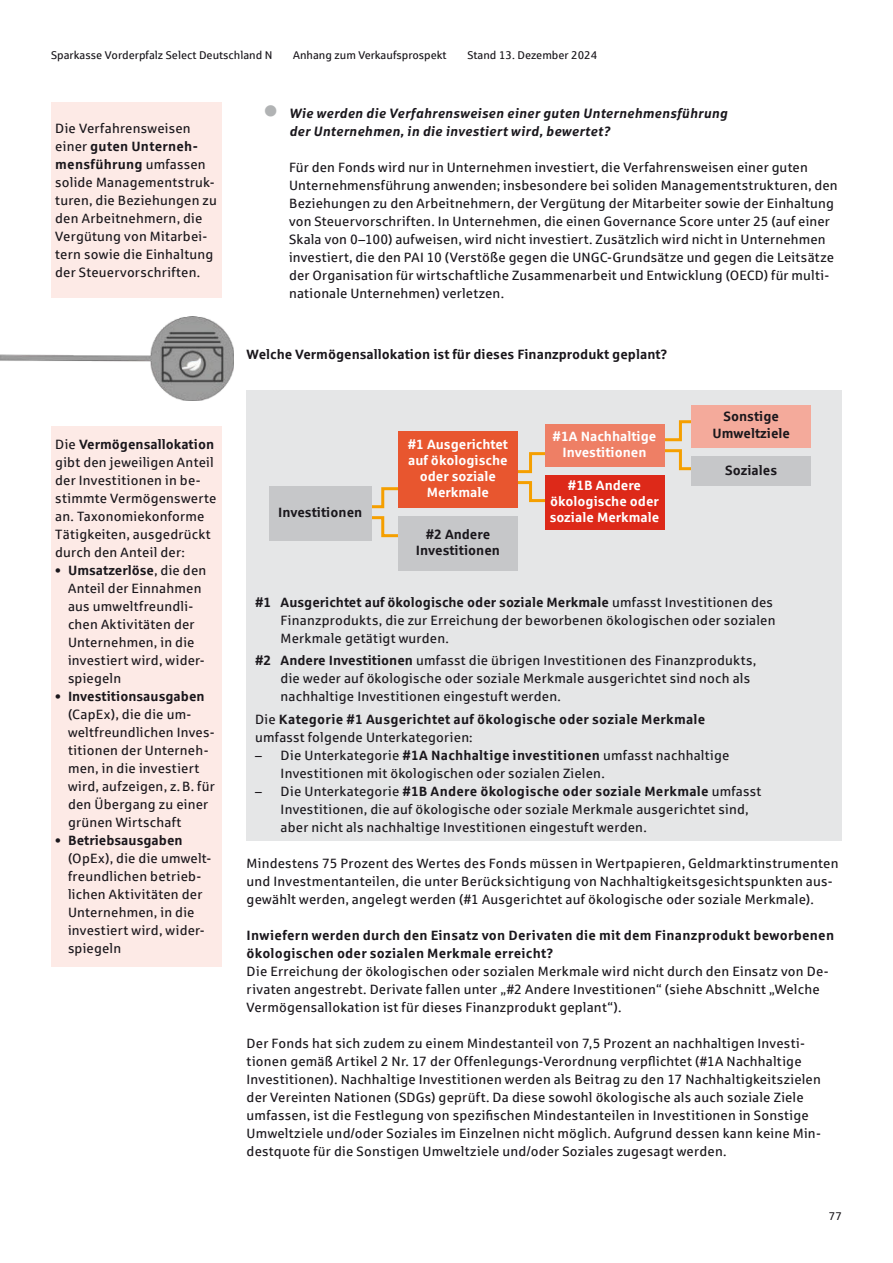
<style>
.page{position:relative;width:893px;height:1263px;background:#fff}
.page>*{position:absolute;margin:0;border:0;box-sizing:border-box;transform-origin:0 0}
.t1{font:13.5px/18px "Sparkasse Rg";letter-spacing:.015em;color:#1a171c}
.t2{font:700 13.5px/18px "Sparkasse Rg";letter-spacing:.015em;color:#1a171c}
.t3{font:700 13.5px/16.2px "Sparkasse Rg";color:#fff;text-align:center}
.t4{font:italic 700 13.5px/18px "Sparkasse Rg";letter-spacing:.015em;color:#1a171c}
.t5{font:11.25px "Sparkasse Rg";color:#1a171c}
.s1{font-weight:700}
.s2{color:#b1b3b4}
.s3{font-weight:400}
</style>
<div class="page">
<div style="left:51px;top:426px;width:170px;height:540px;background:#fdeae6"></div>
<img style="left:0;top:316px;width:234px;height:84px">
<div style="left:247px;top:390px;width:595px;height:450px;background:#e5e6e7"></div>
<div style="left:51px;top:102px;width:170px;height:196px;background:#fdeae6"></div>
<svg style="left:371px;top:486px;width:42px;height:53px"></svg>
<div style="left:269px;top:486px;width:102px;height:54px;background:#c6c7c9"></div>
<div style="left:398px;top:517px;width:119px;height:54px;background:#c6c7c9"></div>
<svg style="left:517px;top:451px;width:44px;height:53px"></svg>
<svg style="left:644px;top:419px;width:67px;height:53px"></svg>
<div style="left:545px;top:476px;width:119px;height:54px;background:#dd2919"></div>
<div style="left:545px;top:424px;width:119px;height:42px;background:#ee7f65"></div>
<div style="left:692px;top:456px;width:119px;height:30px;background:#c6c7c9"></div>
<div style="left:692px;top:405px;width:119px;height:42px;background:#f4aa9b"></div>
<div style="left:398px;top:431px;width:119px;height:77px;background:#e8562f"></div>
<p class="t5" style="left:51px;top:49px;width:223px">Sparkasse Vorderpfalz Select Deutschland N</p>
<p class="t5" style="left:293px;top:49px;width:155px">Anhang zum Verkaufsprospekt</p>
<p class="t5" style="left:467px;top:49px;width:131px">Stand 13. Dezember 2024</p>
<p class="t1" style="left:55px;top:119px;width:163px">Die Verfahrensweisen einer <span class="s1">guten Unterneh&shy;mensführung</span> umfassen solide Managementstruk&shy;turen, die Beziehungen zu den Arbeitnehmern, die<br>Vergütung von Mitarbei&shy;tern sowie die Einhaltung der Steuervorschriften.</p>
<p class="t1" style="left:55px;top:435px;width:163px">Die <span class="s1">Vermögensallokation </span>gibt den jeweiligen Anteil der Investitionen in be&shy;stimmte Vermögenswerte an. Taxonomiekonforme<br>Tätigkeiten, ausgedrückt durch den Anteil der:</p>
<p class="t1" style="left:68px;top:561px;width:140px;text-indent:-13px">• <span class="s1">Umsatzerlöse</span>, die den<br>Anteil der Einnahmen aus umweltfreundli&shy;chen Aktivitäten der<br>Unternehmen, in die investiert wird, wider&shy;spiegeln</p>
<p class="t1" style="left:68px;top:687px;width:148px;text-indent:-13px">• <span class="s1">Investitionsausgaben </span>(CapEx), die die um&shy;weltfreundlichen Inves&shy;titionen der Unterneh&shy;men, in die investiert wird, aufzeigen, z.B. für den Übergang zu einer grünen Wirtschaft</p>
<p class="t1" style="left:68px;top:831px;width:145px;text-indent:-13px">• <span class="s1">Betriebsausgaben </span>(OpEx), die die umwelt&shy;freundlichen betrieb&shy;lichen Aktivitäten der<br>Unternehmen, in die investiert wird, wider&shy;spiegeln</p>
<p class="t4" style="left:289px;top:103px;width:440px;text-indent:-26px"><span class="s2">●</span> Wie werden die Verfahrensweisen einer guten Unternehmensführung der Unternehmen, in die investiert wird, bewertet?</p>
<p class="t1" style="left:289px;top:157px;width:550px">Für den Fonds wird nur in Unternehmen investiert, die Verfahrensweisen einer guten Unternehmensführung anwenden; insbesondere bei soliden Managementstrukturen, den Beziehungen zu den Arbeitnehmern, der Vergütung der Mitarbeiter sowie der Einhaltung von Steuervorschriften. In Unternehmen, die einen Governance Score unter 25 (auf einer Skala von 0–100) aufweisen, wird nicht investiert. Zusätzlich wird nicht in Unternehmen investiert, die den PAI 10 (Verstöße gegen die UNGC-Grundsätze und gegen die Leitsätze der Organisation für wirtschaftliche Zusammenarbeit und Entwicklung (OECD) für multi&shy;nationale Unternehmen) verletzen.</p>
<p class="t2" style="left:247px;top:345px;width:422px">Welche Vermögensallokation ist für dieses Finanzprodukt geplant?</p>
<p class="t2" style="left:278px;top:502px;width:86px">Investitionen</p>
<p class="t3" style="left:408px;top:435px;width:102px">#1 Ausgerichtet auf ökologische oder soziale<br>Merkmale</p>
<p class="t2" style="left:416px;top:526px;width:86px;line-height:16.2px;text-align:center">#2 Andere<br>Investitionen</p>
<p class="t3" style="left:553px;top:427px;width:105px">#1A Nachhaltige<br>Investitionen</p>
<p class="t3" style="left:550px;top:477px;width:111px">#1B Andere ökologische oder soziale Merkmale</p>
<p class="t2" style="left:712px;top:408px;width:79px;line-height:16.2px;text-align:center">Sonstige<br>Umweltziele</p>
<p class="t2" style="left:725px;top:461px;width:53px">Soziales</p>
<p class="t1" style="left:281px;top:593px;width:496px;text-indent:-26px"><span class="s1">#1 Ausgerichtet auf ökologische oder soziale Merkmale</span> umfasst Investitionen des<br>Finanzprodukts, die zur Erreichung der beworbenen ökologischen oder sozialen<br>Merkmale getätigt wurden.</p>
<p class="t1" style="left:281px;top:651px;width:477px;text-indent:-26px"><span class="s1">#2 Andere Investitionen</span> umfasst die übrigen Investitionen des Finanzprodukts, die weder auf ökologische oder soziale Merkmale ausgerichtet sind noch als nachhaltige Investitionen eingestuft werden.</p>
<p class="t2" style="left:255px;top:709px;width:452px"><span class="s3">Die</span> Kategorie #1 Ausgerichtet auf ökologische oder soziale Merkmale <span class="s3">umfasst folgende Unterkategorien:</span></p>
<p class="t1" style="left:281px;top:745px;width:450px;text-indent:-26px">– Die Unterkategorie <span class="s1">#1A Nachhaltige investitionen</span> umfasst nachhaltige<br>Investitionen mit ökologischen oder sozialen Zielen.</p>
<p class="t1" style="left:281px;top:781px;width:482px;text-indent:-26px">– Die Unterkategorie <span class="s1">#1B Andere ökologische oder soziale Merkmale</span> umfasst<br>Investitionen, die auf ökologische oder soziale Merkmale ausgerichtet sind, aber nicht als nachhaltige Investitionen eingestuft werden.</p>
<p class="t1" style="left:247px;top:854px;width:593px">Mindestens 75 Prozent des Wertes des Fonds müssen in Wertpapieren, Geldmarktinstrumenten und Investmentanteilen, die unter Berücksichtigung von Nachhaltigkeitsgesichtspunkten aus&shy;gewählt werden, angelegt werden (#1 Ausgerichtet auf ökologische oder soziale Merkmale).</p>
<p class="t2" style="left:247px;top:926px;width:589px">Inwiefern werden durch den Einsatz von Derivaten die mit dem Finanzprodukt beworbenen ökologischen oder sozialen Merkmale erreicht?</p>
<p class="t1" style="left:247px;top:962px;width:583px">Die Erreichung der ökologischen oder sozialen Merkmale wird nicht durch den Einsatz von De&shy;rivaten angestrebt. Derivate fallen unter „#2 Andere Investitionen“ (siehe Abschnitt „Welche<br>Vermögensallokation ist für dieses Finanzprodukt geplant“).</p>
<p class="t1" style="left:247px;top:1034px;width:576px">Der Fonds hat sich zudem zu einem Mindestanteil von 7,5 Prozent an nachhaltigen Investi&shy;tionen gemäß Artikel 2 Nr. 17 der Offenlegungs-Verordnung verpflichtet (#1A Nachhaltige Investitionen). Nachhaltige Investitionen werden als Beitrag zu den 17 Nachhaltigkeitszielen der Vereinten Nationen (SDGs) geprüft. Da diese sowohl ökologische als auch soziale Ziele umfassen, ist die Festlegung von spezifischen Mindestanteilen in Investitionen in Sonstige Umweltziele und/oder Soziales im Einzelnen nicht möglich. Aufgrund dessen kann keine Min&shy;destquote für die Sonstigen Umweltziele und/oder Soziales zugesagt werden.</p>
<p class="t5" style="left:829px;top:1209px;width:14px">77</p>
</div>
